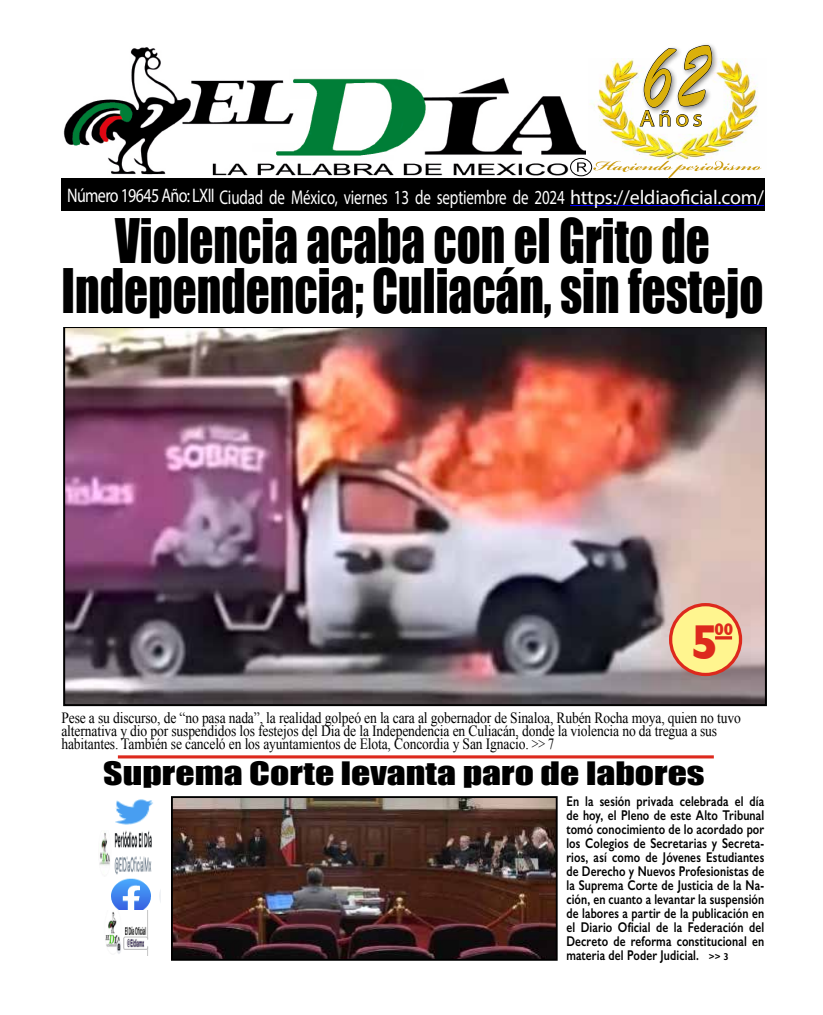
<style>
.page{position:relative;width:823px;height:1015px;background:#fff}
.page>*{position:absolute;margin:0;border:0;box-sizing:border-box;transform-origin:0 0}
.t1{font:98px "Brush Script";color:#dab00b;scale:.7 1}
.t2{font:56.4px/50px "Impact";color:#000;text-align:center;scale:.83 1}
.t3{font:700 50px "Gill Sans";color:#dd291d;scale:.93 1}
.t4{font:29.6px "Impact";color:#000;scale:1.27 1}
.t5{font:23px "Myriad Pro";color:#dab00b;scale:1.06 1}
.t6{font:20px "Myriad Pro";letter-spacing:-.01em;color:#fff;scale:.75 1}
.t7{font:700 17px "Gill Sans";color:#dd291d;scale:.93 1}
.t8{font:15.6px/13px "Times New Roman";letter-spacing:-.01em;color:#000;scale:.87 1}
.t9{font:600 14.2px/14px "Gill Sans";letter-spacing:.01em;color:#000;text-align:justify;scale:.79 1}
.s1{font-size:19.7px}
.s2{font-size:10px}
</style>
<div class="page">
<img style="left:66px;top:329px;width:697px;height:374px">
<div style="left:63px;top:326px;width:703px;height:380px;border:2px solid #000"></div>
<img style="left:62px;top:47px;width:523px;height:132px">
<div style="left:61px;top:179px;width:702px;height:32px;background:#000"></div>
<img style="left:588px;top:59px;width:174px;height:115px">
<svg style="left:593px;top:161px;width:168px;height:17px"></svg>
<div style="left:640px;top:42px;width:78px;height:72px;background:#000;opacity:.5"></div>
<svg style="left:639px;top:45px;width:72px;height:90px"></svg>
<div style="left:569px;top:158px;width:22px;height:18px;border:1px solid #000;border-radius:50%"></div>
<svg style="left:576px;top:162px;width:10px;height:10px"></svg>
<hr style="left:118px;top:755px;width:595px;height:3px;background:#dd291d">
<img style="left:115px;top:799px;width:38px;height:32px">
<img style="left:99px;top:831px;width:53px;height:44px">
<img style="left:111px;top:878px;width:49px;height:33px">
<img style="left:105px;top:911px;width:44px;height:45px">
<hr style="left:569px;top:205px;width:194px;height:1px;background:#00f">
<img style="left:174px;top:799px;width:380px;height:159px">
<div style="left:171px;top:796px;width:386px;height:165px;border:2px solid #000"></div>
<div style="left:670px;top:605px;width:70px;height:69px;background:#fff58f;border-radius:50%"></div>
<div style="left:668px;top:603px;width:73px;height:73px;border:3px solid #dd291d;border-radius:50%"></div>
<hr style="left:714px;top:636px;width:17px;height:3px;background:#dd291d">
<h1 class="t1" style="left:643px;top:11px;width:94px">62</h1>
<h3 class="t5" style="left:639px;top:104px;width:61px">Años</h3>
<h3 class="t6" style="left:67px;top:185px;width:930px"><span class="s1">Número 19645 Año: LXII</span> Ciudad de México, viernes 13 de septiembre de 2024 https://eldiaoficial.com/</h3>
<h2 class="t2" style="left:62px;top:214px;width:846px">Violencia acaba con el Grito de<br>Independencia; Culiacán, sin festejo</h2>
<h3 class="t3" style="left:690px;top:602px;width:31px">5</h3>
<p class="t7" style="left:714px;top:616px;width:22px">00</p>
<p class="t8" style="left:61px;top:711px;width:782px">Pese a su discurso, de “no pasa nada”, la realidad golpeó en la cara al gobernador de Sinaloa, Rubén Rocha moya, quien no tuvo alternativa y dio por suspendidos los festejos del Dia de la Independencia en Culiacán, donde la violencia no da tregua a sus habitantes. También se canceló en los ayuntamientos de Elota, Concordia y San Ignacio. &gt;&gt; 7</p>
<h3 class="t4" style="left:103px;top:750px;width:475px">Suprema Corte levanta paro de labores</h3>
<p class="t9" style="left:566px;top:794px;width:252px">En la sesión privada celebrada el día de hoy, el Pleno de este Alto Tribunal tomó conocimiento de lo acordado por los Colegios de Secretarias y Secreta&shy;rios, así como de Jóvenes Estudiantes de Derecho y Nuevos Profesionistas de la Suprema Corte de Justicia de la Na&shy;ción, en cuanto a levantar la suspensión de labores a partir de la publicación en el Diario Oficial de la Federación del Decreto de reforma constitucional en materia del Poder Judicial. <span class="s2">&gt;&gt; 3</span></p>
</div>
